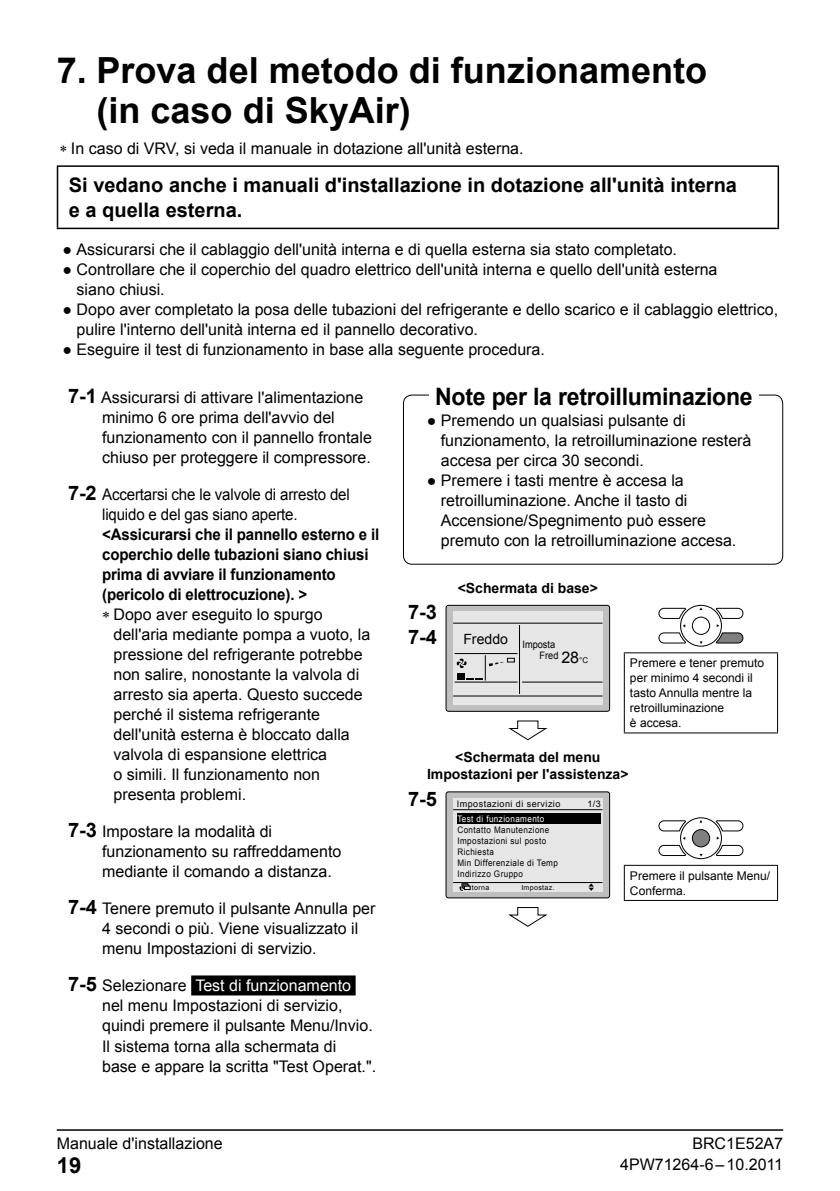
<style>
.page{position:relative;width:840px;height:1191px;background:#fff}
.page>*{position:absolute;margin:0;border:0;box-sizing:border-box;transform-origin:0 0}
.t1{font:700 36px/39.6px "Arial";color:#000}
.t2{font:700 24px "Arial";letter-spacing:-.01em;color:#000;scale:.96 1}
.t3{font:700 22px "Arial";color:#000}
.t4{font:700 20px/25px "Arial";color:#000}
.t5{font:16px/20px "Arial";color:#000}
.t6{font:700 16px/20px "Arial";letter-spacing:-.01em;color:#000;scale:.94 1}
.t7{font:16px/20px "Arial";color:#000;scale:.94 1}
.t8{font:700 14px/16.6px "Arial";color:#000;text-align:center}
.t9{font:12px/15px "Arial";color:#000}
.t10{font:10.2px/11.2px "Arial";color:#000;scale:.9 1}
.t11{font:9px/11px "Arial";letter-spacing:.05em;color:#000;scale:.9 1}
.t12{font:9px "Arial";letter-spacing:.05em;color:#000}
.t13{font:9px "Arial";letter-spacing:.05em;color:#fff;scale:.9 1}
.t14{font:7px "Arial";letter-spacing:.05em;color:#000}
.s1{font-weight:700;font-size:20px}
.s2{color:#fff}
.s3{font-size:16px}
</style>
<div class="page">
<hr style="left:57px;top:1129px;width:725px;height:1px;background:#000">
<div style="left:191px;top:975px;width:164px;height:20px;background:#000"></div>
<hr style="left:57px;top:165px;width:721px;height:2px;background:#000">
<hr style="left:57px;top:167px;width:1px;height:61px;background:#000">
<hr style="left:777px;top:167px;width:1px;height:61px;background:#000">
<hr style="left:57px;top:228px;width:721px;height:1px;background:#000">
<div style="left:403px;top:394px;width:379px;height:170px;border:1px solid #000;border-radius:9px"></div>
<div style="left:429px;top:381px;width:329px;height:29px;background:#fff"></div>
<div style="left:446px;top:605px;width:163px;height:106px;background:#bfbfbf;border-radius:2px"></div>
<div style="left:445px;top:605px;width:164px;height:107px;border:1px solid #000;border-radius:2px"></div>
<div style="left:453px;top:611px;width:149px;height:94px;background:#e6e6e6"></div>
<hr style="left:453px;top:622px;width:149px;height:1px;background:#000">
<hr style="left:454px;top:681px;width:63px;height:1px;background:#000">
<hr style="left:521px;top:681px;width:81px;height:1px;background:#000">
<hr style="left:454px;top:653px;width:63px;height:1px;background:#000">
<hr style="left:518px;top:625px;width:1px;height:69px;background:#000">
<hr style="left:453px;top:695px;width:149px;height:1px;background:#000">
<svg style="left:456px;top:655px;width:58px;height:25px"></svg>
<svg style="left:508px;top:720px;width:40px;height:21px"></svg>
<svg style="left:658px;top:605px;width:85px;height:41px"></svg>
<hr style="left:623px;top:652px;width:154px;height:1px;background:#000">
<hr style="left:623px;top:653px;width:1px;height:79px;background:#000">
<hr style="left:776px;top:653px;width:1px;height:79px;background:#000">
<hr style="left:623px;top:732px;width:154px;height:1px;background:#000">
<div style="left:446px;top:792px;width:163px;height:106px;background:#bfbfbf;border-radius:2px"></div>
<div style="left:445px;top:791px;width:164px;height:107px;border:1px solid #000;border-radius:2px"></div>
<div style="left:453px;top:798px;width:149px;height:93px;background:#e6e6e6"></div>
<hr style="left:453px;top:809px;width:149px;height:1px;background:#000">
<hr style="left:453px;top:882px;width:149px;height:1px;background:#000">
<svg style="left:459px;top:883px;width:11px;height:7px"></svg>
<svg style="left:588px;top:883px;width:5px;height:7px"></svg>
<div style="left:456px;top:813px;width:144px;height:11px;background:#000"></div>
<svg style="left:508px;top:907px;width:40px;height:20px"></svg>
<div style="left:679px;top:817px;width:42px;height:42px;border:1px solid #000;border-radius:50%"></div>
<svg style="left:658px;top:818px;width:85px;height:40px"></svg>
<hr style="left:623px;top:865px;width:154px;height:1px;background:#000">
<hr style="left:623px;top:866px;width:1px;height:34px;background:#000">
<hr style="left:776px;top:866px;width:1px;height:34px;background:#000">
<hr style="left:623px;top:900px;width:154px;height:1px;background:#000">
<h1 class="t1" style="left:96px;top:52px;width:612px;text-indent:-40px">7. Prova del metodo di funzionamento (in caso di SkyAir)</h1>
<p class="t5" style="left:71px;top:139px;width:454px">In caso di VRV, si veda il manuale in dotazione all'unità esterna.</p>
<p class="t4" style="left:69px;top:173px;width:669px">Si vedano anche i manuali d'installazione in dotazione all'unità interna e a quella esterna.</p>
<p class="t5" style="left:62px;top:239px;width:615px">● Assicurarsi che il cablaggio dell'unità interna e di quella esterna sia stato completato.</p>
<p class="t5" style="left:77px;top:259px;width:642px;text-indent:-14px">● Controllare che il coperchio del quadro elettrico dell'unità interna e quello dell'unità esterna siano chiusi.</p>
<p class="t5" style="left:77px;top:299px;width:702px;text-indent:-14px">● Dopo aver completato la posa delle tubazioni del refrigerante e dello scarico e il cablaggio elettrico, pulire l'interno dell'unità interna ed il pannello decorativo.</p>
<p class="t5" style="left:62px;top:339px;width:483px">● Eseguire il test di funzionamento in base alla seguente procedura.</p>
<p class="t5" style="left:102px;top:388px;width:271px;text-indent:-34px"><span class="s1">7-1</span> Assicurarsi di attivare l'alimentazione minimo 6 ore prima dell'avvio del funzionamento con il pannello frontale chiuso per proteggere il compressore.</p>
<p class="t7" style="left:102px;top:485px;width:265px;text-indent:-34px"><span class="s1">7-2</span> Accertarsi che le valvole di arresto del liquido e del gas siano aperte.</p>
<p class="t6" style="left:102px;top:525px;width:296px">&lt;Assicurarsi che il pannello esterno e il coperchio delle tubazioni siano chiusi prima di avviare il funzionamento (pericolo di elettrocuzione). &gt;</p>
<p class="t5" style="left:113px;top:605px;width:258px">Dopo aver eseguito lo spurgo dell'aria mediante pompa a vuoto, la pressione del refrigerante potrebbe non salire, nonostante la valvola di arresto sia aperta. Questo succede perché il sistema refrigerante dell'unità esterna è bloccato dalla valvola di espansione elettrica<br>o simili. Il funzionamento non presenta problemi.</p>
<p class="t5" style="left:102px;top:822px;width:240px;text-indent:-34px"><span class="s1">7-3</span> Impostare la modalità di funzionamento su raffreddamento mediante il comando a distanza.</p>
<p class="t5" style="left:102px;top:899px;width:275px;text-indent:-34px"><span class="s1">7-4</span> Tenere premuto il pulsante Annulla per<br>4 secondi o più. Viene visualizzato il menu Impostazioni di servizio.</p>
<p class="t5" style="left:102px;top:976px;width:275px;text-indent:-34px"><span class="s1">7-5</span> Selezionare <span class="s2">Test di funzionamento </span>nel menu Impostazioni di servizio, quindi premere il pulsante Menu/Invio.<br>Il sistema torna alla schermata di<br>base e appare la scritta "Test Operat.".</p>
<h2 class="t2" style="left:435px;top:380px;width:332px">Note per la retroilluminazione</h2>
<p class="t5" style="left:440px;top:411px;width:312px;text-indent:-14px">● Premendo un qualsiasi pulsante di funzionamento, la retroilluminazione resterà accesa per circa 30 secondi.</p>
<p class="t5" style="left:440px;top:471px;width:297px;text-indent:-14px">● Premere i tasti mentre è accesa la retroilluminazione. Anche il tasto di Accensione/Spegnimento può essere premuto con la retroilluminazione accesa.</p>
<p class="t8" style="left:457px;top:581px;width:142px">&lt;Schermata di base&gt;</p>
<p class="t4" style="left:408px;top:600px;width:30px">7-3<br>7-4</p>
<p class="t10" style="left:539px;top:639px;width:56px;text-indent:-76px"><sup>Freddo</sup> Imposta<br>Fred <span class="s3">28</span><sub>°C</sub></p>
<p class="t9" style="left:629px;top:655px;width:136px">Premere e tener premuto per minimo 4 secondi il tasto Annulla mentre la retroilluminazione<br>è accesa.</p>
<p class="t8" style="left:427px;top:749px;width:203px">&lt;Schermata del menu<br>Impostazioni per l'assistenza&gt;</p>
<p class="t4" style="left:408px;top:787px;width:30px">7-5</p>
<p class="t12" style="left:456px;top:798px;width:105px">Impostazioni di servizio</p>
<p class="t12" style="left:587px;top:798px;width:15px">1/3</p>
<p class="t13" style="left:457px;top:812px;width:98px">Test di funzionamento</p>
<p class="t11" style="left:457px;top:824px;width:113px">Contatto Manutenzione<br>Impostazioni sul posto<br>Richiesta<br>Min Differenziale di Temp<br>Indirizzo Gruppo</p>
<p class="t9" style="left:629px;top:868px;width:142px">Premere il pulsante Menu/<br>Conferma.</p>
<p class="t14" style="left:471px;top:882px;width:19px">torna</p>
<p class="t14" style="left:521px;top:882px;width:35px">Impostaz.</p>
<p class="t5" style="left:57px;top:1134px;width:167px">Manuale d'installazione</p>
<p class="t5" style="left:692px;top:1134px;width:92px">BRC1E52A7</p>
<h3 class="t3" style="left:57px;top:1150px;width:26px">19</h3>
<p class="t5" style="left:619px;top:1155px;width:164px">4PW71264-6–10.2011</p>
</div>
